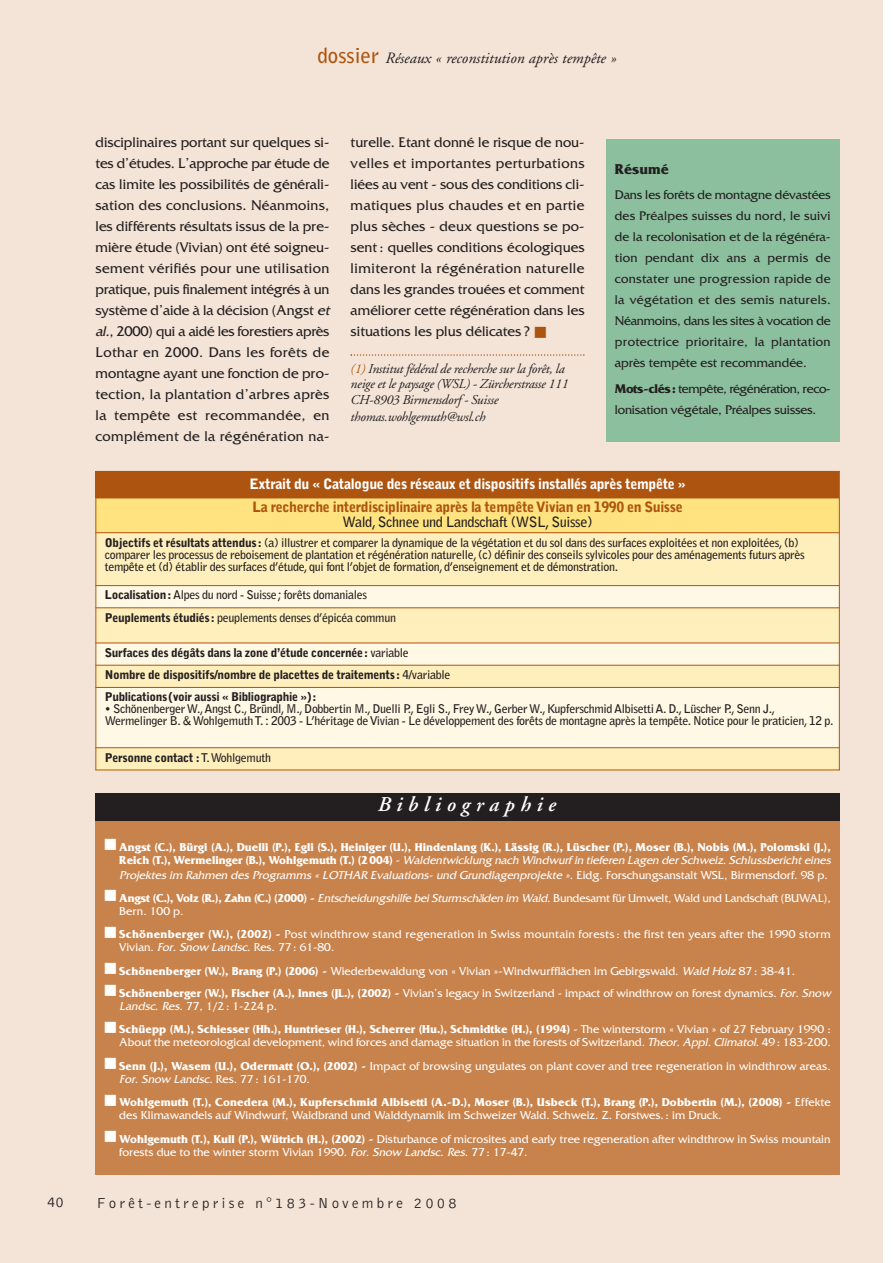
<style>
.page{position:relative;width:893px;height:1263px;background:#fff}
.page>*{position:absolute;margin:0;border:0;box-sizing:border-box;transform-origin:0 0}
.t1{font:italic 600 21px "Adobe Garamond";letter-spacing:.27em;color:#fff}
.t2{font:italic 15.75px "Adobe Garamond";color:#231f20}
.t3{font:300 15px "Bell Gothic";letter-spacing:.21em;color:#231f20}
.t4{font:700 15px "Friz Quadrata";color:#231f20}
.t5{font:14.7px/21px "Friz Quadrata";color:#231f20}
.t6{font:900 14.25px "Bell Gothic";letter-spacing:-.03em;color:#fff}
.t7{font:900 14.25px "Bell Gothic";letter-spacing:-.03em;color:#ad5510}
.t8{font:700 14.25px "Bell Gothic";letter-spacing:-.03em;color:#231f20}
.t9{font:italic 13.5px/15.5px "Adobe Garamond";letter-spacing:-.015em;color:#231f20}
.t10{font:13.2px/21px "Friz Quadrata";letter-spacing:-.015em;color:#231f20;text-align:justify}
.t11{font:12px/13px "Friz Quadrata";color:#fff}
.t12{font:700 12px/12px "Bell Gothic";letter-spacing:-.03em;color:#231f20}
.t13{font:700 12px/13px "Friz Quadrata";letter-spacing:.01em;color:#fff;text-align:right}
.t14{font:900 12px/22.2px "Bell Gothic";letter-spacing:-.03em;color:#231f20}
.t15{font:12px/13px "Friz Quadrata";letter-spacing:.02em;color:#fff}
.t16{font:italic 12px "Friz Quadrata";color:#fff}
.s1{font-family:"Bell Gothic";font-weight:700;font-style:normal;font-size:21px;color:#ad5510}
.s2{font-style:italic}
.s3{color:#ad5510}
.s4{font-weight:700}
.s5{font-weight:900}
.s6{font-weight:400}
.s7{font-weight:400;font-style:italic}
.s8{font-style:normal}
</style>
<div class="page">
<div style="left:0;top:0;width:882px;height:1263px;background:#f4e4d7"></div>
<svg style="left:351px;top:354px;width:233px;height:2px"></svg>
<div style="left:606px;top:139px;width:234px;height:302px;background:#8cbf9e"></div>
<div style="left:95px;top:471px;width:744px;height:27px;background:#ad5510"></div>
<div style="left:95px;top:498px;width:744px;height:35px;background:#ffe380"></div>
<div style="left:95px;top:533px;width:744px;height:53px;background:#ffefbd"></div>
<div style="left:95px;top:586px;width:744px;height:22px;background:#fff8e5"></div>
<div style="left:95px;top:608px;width:744px;height:35px;background:#ffefbd"></div>
<div style="left:95px;top:643px;width:744px;height:22px;background:#fff8e5"></div>
<div style="left:95px;top:665px;width:744px;height:22px;background:#ffefbd"></div>
<div style="left:95px;top:687px;width:744px;height:61px;background:#fff8e5"></div>
<div style="left:95px;top:748px;width:744px;height:22px;background:#ffefbd"></div>
<hr style="left:95px;top:471px;width:1px;height:299px;background:#ad5510">
<hr style="left:839px;top:471px;width:1px;height:299px;background:#ad5510">
<hr style="left:95px;top:498px;width:745px;height:1px;background:#ad5510">
<hr style="left:95px;top:532px;width:745px;height:1px;background:#ad5510">
<hr style="left:95px;top:585px;width:745px;height:1px;background:#ad5510">
<hr style="left:95px;top:607px;width:745px;height:1px;background:#ad5510">
<hr style="left:95px;top:643px;width:745px;height:1px;background:#ad5510">
<hr style="left:95px;top:665px;width:745px;height:1px;background:#ad5510">
<hr style="left:95px;top:687px;width:745px;height:1px;background:#ad5510">
<hr style="left:95px;top:747px;width:745px;height:1px;background:#ad5510">
<hr style="left:95px;top:770px;width:745px;height:1px;background:#ad5510">
<div style="left:95px;top:819px;width:745px;height:356px;background:#c8824b"></div>
<div style="left:95px;top:793px;width:745px;height:27px;background:#231f20"></div>
<h2 class="t2" style="left:317px;top:52px;width:301px"><span class="s1">dossier</span> Réseaux « reconstitution après tempête »</h2>
<p class="t5" style="left:95px;top:133px;width:238px">disciplinaires portant sur quelques si&shy;tes d’études. L’approche par étude de cas limite les possibilités de générali&shy;sation des conclusions. Néanmoins, les différents résultats issus de la pre&shy;mière étude (Vivian) ont été soigneu&shy;sement vérifiés pour une utilisation pratique, puis finalement intégrés à un système d’aide à la décision (Angst <span class="s2">et al.</span>, 2000) qui a aidé les forestiers après Lothar en 2000. Dans les forêts de montagne ayant une fonction de pro&shy;tection, la plantation d’arbres après la tempête est recommandée, en complément de la régénération na-</p>
<p class="t5" style="left:351px;top:133px;width:235px;text-align:justify">turelle. Etant donné le risque de nou&shy;velles et importantes perturbations liées au vent - sous des conditions cli&shy;matiques plus chaudes et en partie plus sèches - deux questions se po&shy;sent : quelles conditions écologiques limiteront la régénération naturelle dans les grandes trouées et comment améliorer cette régénération dans les situations les plus délicates ? <span class="s3">■</span></p>
<p class="t9" style="left:351px;top:362px;width:219px"><span class="s3">(1)</span> Institut fédéral de recherche sur la forêt, la neige et le paysage (WSL) - Zürcherstrasse 111<br>CH-8903 Birmensdorf - Suisse</p>
<p class="t9" style="left:351px;top:410px;width:136px">thomas.wohlgemuth@wsl.ch</p>
<p class="t4" style="left:615px;top:164px;width:55px">Résumé</p>
<p class="t10" style="left:615px;top:186px;width:217px">Dans les forêts de montagne dévastées des Préalpes suisses du nord, le suivi de la recolonisation et de la régénéra&shy;tion pendant dix ans a permis de constater une progression rapide de la végétation et des semis naturels.<br>Néanmoins, dans les sites à vocation de protectrice prioritaire, la plantation après tempête est recommandée.</p>
<p class="t10" style="left:615px;top:379px;width:217px"><span class="s4">Mots-clés:</span> tempête, régénération, reco&shy;lonisation végétale, Préalpes suisses.</p>
<p class="t6" style="left:249px;top:478px;width:438px">Extrait du « Catalogue des réseaux et dispositifs installés après tempête »</p>
<p class="t7" style="left:252px;top:502px;width:432px">La recherche interdisciplinaire après la tempête Vivian en 1990 en Suisse</p>
<p class="t8" style="left:342px;top:516px;width:252px">Wald, Schnee und Landschaft (WSL, Suisse)</p>
<p class="t12" style="left:105px;top:537px;width:701px"><span class="s5">Objectifs et résultats attendus:</span> (a) illustrer et comparer la dynamique de la végétation et du sol dans des surfaces exploitées et non exploitées, (b) comparer les processus de reboisement de plantation et régénération naturelle, (c) définir des conseils sylvicoles pour des aménagements futurs après tempête et (d) établir des surfaces d’étude, qui font l’objet de formation, d’enseignement et de démonstration.</p>
<p class="t12" style="left:105px;top:585px;width:292px;line-height:22.2px"><span class="s5">Localisation:</span> Alpes du nord - Suisse; forêts domaniales<br><span class="s5">Peuplements étudiés:</span> peuplements denses d’épicéa commun</p>
<p class="t14" style="left:105px;top:642px;width:347px">Surfaces des dégâts dans la zone d’étude concernée: <span class="s4">variable<br></span>Nombre de dispositifs/nombre de placettes de traitements: <span class="s4">4/variable<br></span>Publications(voir aussi « Bibliographie »):</p>
<p class="t12" style="left:105px;top:704px;width:730px">• Schönenberger W.,Angst C., Bründl, M., Dobbertin M., Duelli P., Egli S., FreyW., GerberW., Kupferschmid Albisetti A. D., Lüscher P., Senn J.,<br>Wermelinger B. &amp; Wohlgemuth T. : 2003 - L’héritage de Vivian - Le développement des forêts de montagne après la tempête. Notice pour le praticien, 12 p.</p>
<p class="t14" style="left:105px;top:747px;width:168px">Personne contact :<span class="s4">T.Wohlgemuth</span></p>
<h1 class="t1" style="left:378px;top:796px;width:180px">Bibliographie</h1>
<p class="t13" style="left:104px;top:842px;width:730px">■ Angst (C.), Bürgi (A.), Duelli (P.), Egli (S.), Heiniger (U.), Hindenlang (K.), Lässig (R.), Lüscher (P.), Moser (B.), Nobis (M.), Polomski (J.),<br>R e i c h ( T. ) , We r m e l i n g e r ( B . ) , Wo h l g e m u t h ( T. ) ( 2 0 0 4 ) <span class="s6">-</span> <span class="s7">Waldentwicklung nach Windwurf in tieferen Lagen derSchweiz.Schlussberichteines</span></p>
<p class="t16" style="left:119px;top:870px;width:710px">Projektes im Rahmen des Programms «LOTHAR Evaluations- und Grundlagenprojekte»<span class="s8">. Eidg. Forschungsanstalt WSL, Birmensdorf. 98 p.</span></p>
<p class="t11" style="left:119px;top:893px;width:713px;text-indent:-15px">■ <span class="s4">Angst (C.), Volz (R.), Zahn (C.) (2000) -</span> <span class="s2">Entscheidungshilfe beiSturmschäden im Wald</span>. Bundesamt für Umwelt, Wald und Landschaft (BUWAL),<br>Bern. 100 p.</p>
<p class="t15" style="left:119px;top:929px;width:713px;text-indent:-15px">■ <span class="s4">Schönenberger (W.), (2002) -</span> Post windthrow stand regeneration in Swiss mountain forests : the first ten years after the 1990 storm<br>Vivian. <span class="s2">For. Snow Landsc</span>. Res. 77 : 61-80.</p>
<p class="t11" style="left:104px;top:966px;width:692px">■ <span class="s4">Schönenberger (W.), Brang (P.) (2006) -</span> Wiederbewaldung von « Vivian »-Windwurfflächen im Gebirgswald. <span class="s2">Wald Holz</span>87 : 38-41.</p>
<p class="t11" style="left:119px;top:988px;width:715px;text-indent:-15px">■ <span class="s4">Schönenberger (W.), Fischer (A.), Innes (JL.), (2002) -</span> Vivian’s legacy in Switzerland - impact of windthrow on forest dynamics. <span class="s2">For. Snow<br>Landsc</span>. <span class="s2">Res</span>. 77, 1/2 : 1-224 p.</p>
<p class="t11" style="left:104px;top:1024px;width:728px;text-align:right">■ <span class="s4">Schüepp (M.), Schiesser (Hh.), Huntrieser (H.), Scherrer (Hu.), Schmidtke (H.), (1994)</span> - The winterstorm « Vivian » of 27 February 1990 :<br>About the meteorological development, wind forces and damage situation in the forests of Switzerland. <span class="s2">Theor.Appl.Climatol</span>. 49: 183-200.</p>
<p class="t11" style="left:119px;top:1061px;width:713px;text-indent:-15px">■ <span class="s4">Senn (J.), Wasem (U.), Odermatt (O.), (2002) -</span> Impact of browsing ungulates on plant cover and tree regeneration in windthrow areas.<br><span class="s2">For. Snow Landsc</span>. Res. 77 : 161-170.</p>
<p class="t13" style="left:119px;top:1097px;width:713px;text-align:left;text-indent:-15px">■ Wohlgemuth (T.), Conedera (M.), Kupferschmid Albisetti (A.-D.), Moser (B.), Usbeck (T.), Brang (P.), Dobbertin (M.), (2008) - <span class="s6">Effekte des Klimawandels auf Windwurf, Waldbrand und Walddynamik im Schweizer Wald. Schweiz. Z. Forstwes. : im Druck.</span></p>
<p class="t11" style="left:119px;top:1133px;width:713px;text-indent:-15px">■ <span class="s4">Wohlgemuth (T.), Kull (P.), Wütrich (H.), (2002) -</span> Disturbance of microsites and early tree regeneration after windthrow in Swiss mountain forests due to the winter storm Vivian 1990. <span class="s2">For. Snow Landsc</span>. <span class="s2">Res</span>. 77 : 17-47.</p>
<p class="t3" style="left:47px;top:1196px;width:18px">40</p>
<p class="t3" style="left:97px;top:1197px;width:361px">Forêt-entreprise n°183-Novembre 2008</p>
</div>
